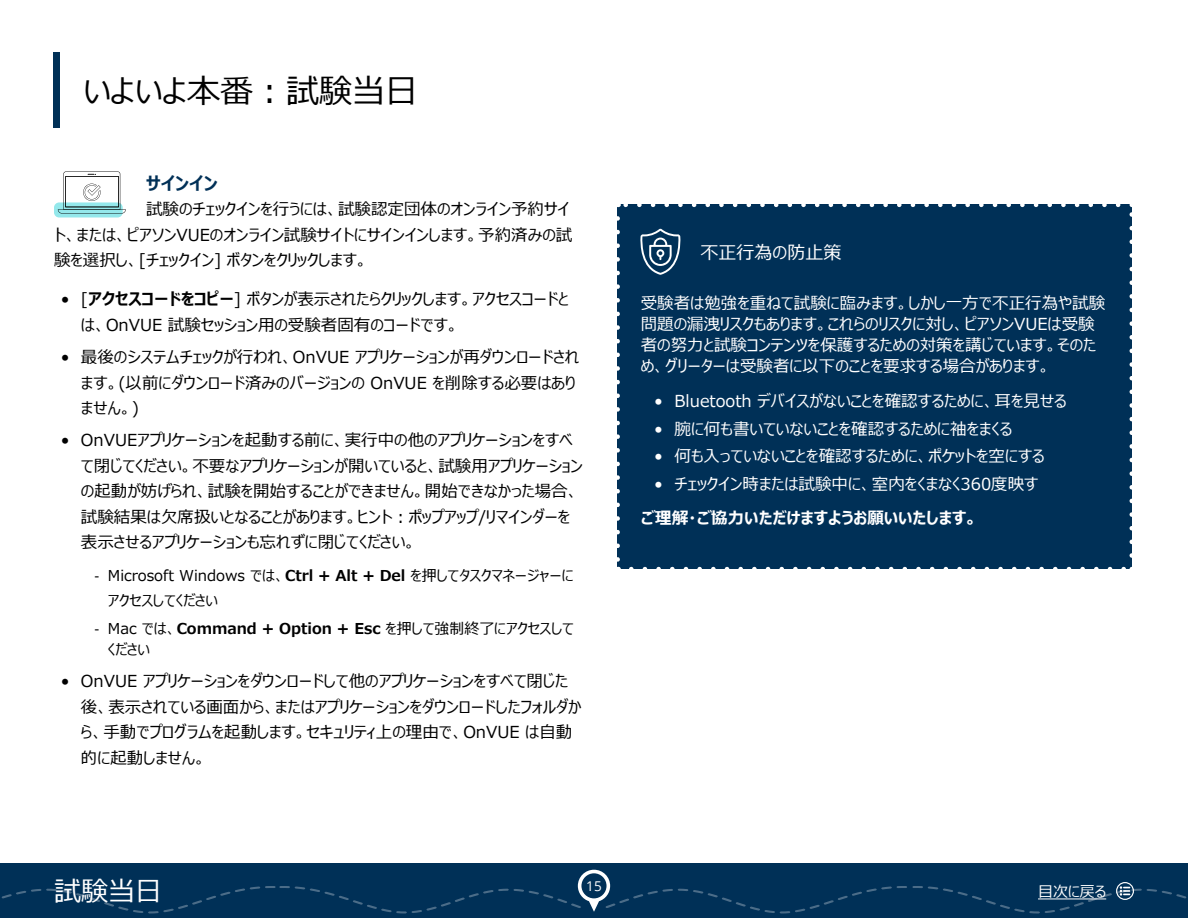
<style>
.page{position:relative;width:1188px;height:918px;background:#fff}
.page>*{position:absolute;margin:0;border:0;box-sizing:border-box;transform-origin:0 0}
.t1{font:33px "Meiryo UI";color:#000}
.t2{font:27px "Meiryo UI";color:#fff}
.t3{font:18px "Meiryo UI";color:#fff}
.t4{font:700 18px "Meiryo UI";color:#003057}
.t5{font:16.5px/25.5px "Meiryo UI";color:#000}
.t6{font:16.5px/21px "Meiryo UI";color:#fff}
.t7{font:italic 700 16.5px "Meiryo UI";color:#fff}
.t8{font:15px/25.5px "Meiryo UI";color:#000}
.t9{font:15px "Meiryo UI";color:#fff}
.t10{font:13.5px "Open Sans";color:#fff}
.s1{font-weight:700}
.s2{font-family:"Open Sans"}
</style>
<div class="page">
<div style="left:0;top:864px;width:1188px;height:54px;background:#003057"></div>
<div style="left:53px;top:52px;width:7px;height:76px;background:#003057"></div>
<div style="left:54px;top:202px;width:69px;height:16px;background:#94e8eb;border-radius:5px"></div>
<svg style="left:58px;top:172px;width:68px;height:42px"></svg>
<div style="left:618px;top:205px;width:514px;height:364px;background:#003057"></div>
<svg style="left:631px;top:567px;width:494px;height:2px"></svg>
<svg style="left:617px;top:218px;width:3px;height:351px"></svg>
<svg style="left:1130px;top:205px;width:2px;height:351px"></svg>
<svg style="left:618px;top:204px;width:500px;height:3px"></svg>
<svg style="left:640px;top:229px;width:41px;height:46px"></svg>
<svg style="left:1px;top:870px;width:1186px;height:43px"></svg>
<h1 class="t1" style="left:83px;top:68px;width:336px">いよいよ本番：試験当日</h1>
<p class="t4" style="left:146px;top:171px;width:73px">サインイン</p>
<p class="t5" style="left:54px;top:198px;width:520px;text-indent:92px">試験のチェックインを行うには、試験認定団体のオンライン予約サイト、または、ピアソンVUEのオンライン試験サイトにサインインします。予約済みの試験を選択し、[チェックイン] ボタンをクリックします。</p>
<p class="t5" style="left:81px;top:287px;width:490px;text-indent:-20px">• [<span class="s1">アクセスコードをコピー</span>] ボタンが表示されたらクリックします。アクセスコードとは、OnVUE 試験セッション用の受験者固有のコードです。</p>
<p class="t5" style="left:81px;top:345px;width:500px;text-indent:-20px">• 最後のシステムチェックが行われ、OnVUE アプリケーションが再ダウンロードされます。(以前にダウンロード済みのバージョンの OnVUE を削除する必要はありません。)</p>
<p class="t5" style="left:81px;top:428px;width:503px;text-indent:-20px">• OnVUEアプリケーションを起動する前に、実行中の他のアプリケーションをすべて閉じてください。不要なアプリケーションが開いていると、試験用アプリケーションの起動が妨げられ、試験を開始することができません。開始できなかった場合、試験結果は欠席扱いとなることがあります。ヒント：ポップアップ/リマインダーを表示させるアプリケーションも忘れずに閉じてください。</p>
<p class="t8" style="left:108px;top:563px;width:467px;text-indent:-14px"><span class="s2">-</span> Microsoft Windows では、<span class="s1">Ctrl + Alt + Del</span> を押してタスクマネージャーにアクセスしてください</p>
<p class="t8" style="left:108px;top:619px;width:467px;line-height:21px;text-indent:-14px"><span class="s2">-</span> Mac では、<span class="s1">Command + Option + Esc</span> を押して強制終了にアクセスしてください</p>
<p class="t5" style="left:81px;top:669px;width:502px;text-indent:-20px">• OnVUE アプリケーションをダウンロードして他のアプリケーションをすべて閉じた後、表示されている画面から、またはアプリケーションをダウンロードしたフォルダから、手動でプログラムを起動します。セキュリティ上の理由で、OnVUE は自動的に起動しません。</p>
<p class="t3" style="left:701px;top:240px;width:142px">不正行為の防止策</p>
<p class="t6" style="left:641px;top:294px;width:466px">受験者は勉強を重ねて試験に臨みます。しかし一方で不正行為や試験問題の漏洩リスクもあります。これらのリスクに対し、ピアソンVUEは受験者の努力と試験コンテンツを保護するための対策を講じています。そのため、グリーターは受験者に以下のことを要求する場合があります。</p>
<p class="t6" style="left:654px;top:391px;width:414px">• Bluetooth デバイスがないことを確認するために、耳を見せる</p>
<p class="t6" style="left:654px;top:419px;width:360px">• 腕に何も書いていないことを確認するために袖をまくる</p>
<p class="t6" style="left:654px;top:447px;width:392px">• 何も入っていないことを確認するために、ポケットを空にする</p>
<p class="t6" style="left:654px;top:474px;width:386px">• チェックイン時または試験中に、室内をくまなく360度映す</p>
<p class="t7" style="left:641px;top:506px;width:338px">ご理解・ご協力いただけますようお願いいたします。</p>
<h2 class="t2" style="left:54px;top:873px;width:109px">試験当日</h2>
<p class="t10" style="left:586px;top:877px;width:17px">15</p>
<p class="t9" style="left:1038px;top:881px;width:70px">目次に戻る</p>
</div>
